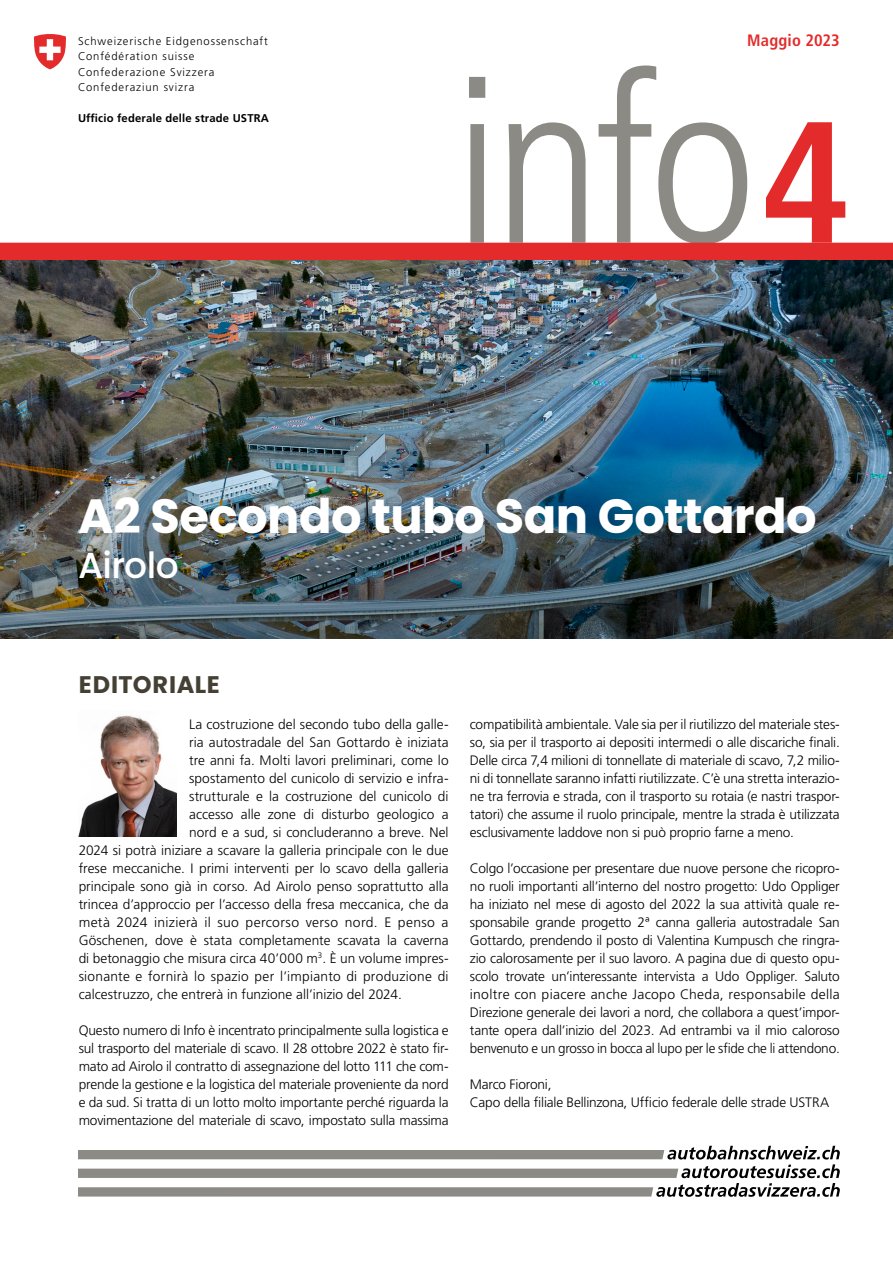
<style>
.page{position:relative;width:893px;height:1263px;background:#fff}
.page>*{position:absolute;margin:0;border:0;box-sizing:border-box;transform-origin:0 0}
.t1{font:300 condensed 232.5px "Frutiger LT Pro";color:#8b8a85}
.t2{font:700 condensed 172.5px "Frutiger LT Pro";color:#e42b2b}
.t3{font:700 48px "Poppins";letter-spacing:-.01em;color:#fff}
.t4{font:500 36px "Poppins";letter-spacing:-.015em;color:#fff}
.t5{font:700 24px "Poppins";letter-spacing:.025em;color:#454034}
.t6{font:700 condensed 16.5px "Frutiger LT Pro";letter-spacing:.01em;color:#e42b2b}
.t7{font:300 13.65px/18px "Frutiger LT Pro";color:#000;text-align:justify}
.t8{font:300 13.65px "Frutiger LT Pro";letter-spacing:.02em;color:#000}
.t9{font:300 11.25px/15.5px "Frutiger LT Pro";letter-spacing:.08em;color:#000}
.t10{font:700 11.25px "Frutiger LT Pro";letter-spacing:.015em;color:#000}
</style>
<div class="page">
<div style="left:0;top:243px;width:893px;height:18px;background:#e42b2b"></div>
<img style="left:0;top:261px;width:893px;height:126px">
<svg style="left:79px;top:1146px;width:761px;height:51px"></svg>
<img style="left:79px;top:715px;width:97px;height:122px">
<svg style="left:34px;top:34px;width:32px;height:35px"></svg>
<img style="left:0;top:387px;width:893px;height:252px">
<p class="t9" style="left:78px;top:33px;width:191px">Schweizerische Eidgenossenschaft<br>Confédération suisse<br>Confederazione Svizzera<br>Confederaziun svizra</p>
<p class="t10" style="left:78px;top:112px;width:192px">Ufficio federale delle strade USTRA</p>
<p class="t6" style="left:747px;top:31px;width:94px">Maggio 2023</p>
<h1 class="t1" style="left:453px;top:29px;width:305px">info</h1>
<h2 class="t2" style="left:761px;top:80px;width:91px">4</h2>
<h3 class="t3" style="left:78px;top:488px;width:740px">A2 Secondo tubo San Gottardo</h3>
<h3 class="t4" style="left:78px;top:544px;width:102px">Airolo</h3>
<h3 class="t5" style="left:79px;top:670px;width:143px">EDITORIALE</h3>
<p class="t7" style="left:189px;top:715px;width:261px">La costruzione del secondo tubo della galle-</p>
<p class="t7" style="left:189px;top:733px;width:261px">ria autostradale del San Gottardo è iniziata</p>
<p class="t7" style="left:189px;top:751px;width:261px">tre anni fa. Molti lavori preliminari, come lo</p>
<p class="t7" style="left:189px;top:769px;width:261px">spostamento del cunicolo di servizio e infra-</p>
<p class="t7" style="left:189px;top:787px;width:261px">strutturale e la costruzione del cunicolo di</p>
<p class="t7" style="left:189px;top:805px;width:261px">accesso alle zone di disturbo geologico a</p>
<p class="t7" style="left:189px;top:823px;width:261px">nord e a sud, si concluderanno a breve. Nel</p>
<p class="t7" style="left:79px;top:841px;width:371px">2024 si potrà iniziare a scavare la galleria principale con le due</p>
<p class="t7" style="left:79px;top:859px;width:371px">frese meccaniche. I primi interventi per lo scavo della galleria</p>
<p class="t7" style="left:79px;top:877px;width:371px">principale sono già in corso. Ad Airolo penso soprattutto alla</p>
<p class="t7" style="left:79px;top:895px;width:371px">trincea d’approccio per l’accesso della fresa meccanica, che da</p>
<p class="t8" style="left:79px;top:914px;width:371px">metà 2024 inizierà il suo percorso verso nord. E penso a</p>
<p class="t7" style="left:79px;top:931px;width:371px">Göschenen, dove è stata completamente scavata la caverna</p>
<p class="t7" style="left:79px;top:949px;width:371px">di betonaggio che misura circa 40’000 m<sup>3</sup>. È un volume impres-</p>
<p class="t8" style="left:79px;top:968px;width:371px">sionante e fornirà lo spazio per l’impianto di produzione di</p>
<p class="t7" style="left:79px;top:985px;width:325px">calcestruzzo, che entrerà in funzione all’inizio del 2024.</p>
<p class="t7" style="left:79px;top:1021px;width:371px">Questo numero di Info è incentrato principalmente sulla logistica e sul trasporto del materiale di scavo. Il 28 ottobre 2022 è stato fir&shy;mato ad Airolo il contratto di assegnazione del lotto 111 che com&shy;prende la gestione e la logistica del materiale proveniente da nord e da sud. Si tratta di un lotto molto importante perché riguarda la movimentazione del materiale di scavo, impostato sulla massima</p>
<p class="t7" style="left:470px;top:715px;width:371px">compatibilità ambientale. Vale sia per il riutilizzo del materiale stes&shy;so, sia per il trasporto ai depositi intermedi o alle discariche finali.<br>Delle circa 7,4 milioni di tonnellate di materiale di scavo, 7,2 milio&shy;ni di tonnellate saranno infatti riutilizzate. C’è una stretta interazio&shy;ne tra ferrovia e strada, con il trasporto su rotaia (e nastri traspor&shy;tatori) che assume il ruolo principale, mentre la strada è utilizzata esclusivamente laddove non si può proprio farne a meno.</p>
<p class="t7" style="left:470px;top:859px;width:371px">Colgo l’occasione per presentare due nuove persone che ricopro&shy;no ruoli importanti all’interno del nostro progetto: Udo Oppliger ha iniziato nel mese di agosto del 2022 la sua attività quale re&shy;sponsabile grande progetto 2ª canna galleria autostradale San Gottardo, prendendo il posto di Valentina Kumpusch che ringra&shy;zio calorosamente per il suo lavoro. A pagina due di questo opu&shy;scolo trovate un’interessante intervista a Udo Oppliger. Saluto inoltre con piacere anche Jacopo Cheda, responsabile della Direzione generale dei lavori a nord, che collabora a quest’impor&shy;tante opera dall’inizio del 2023. Ad entrambi va il mio caloroso benvenuto e un grosso in bocca al lupo per le sfide che li attendono.</p>
<p class="t7" style="left:470px;top:1075px;width:361px">Marco Fioroni,<br>Capo della filiale Bellinzona, Ufficio federale delle strade USTRA</p>
</div>
